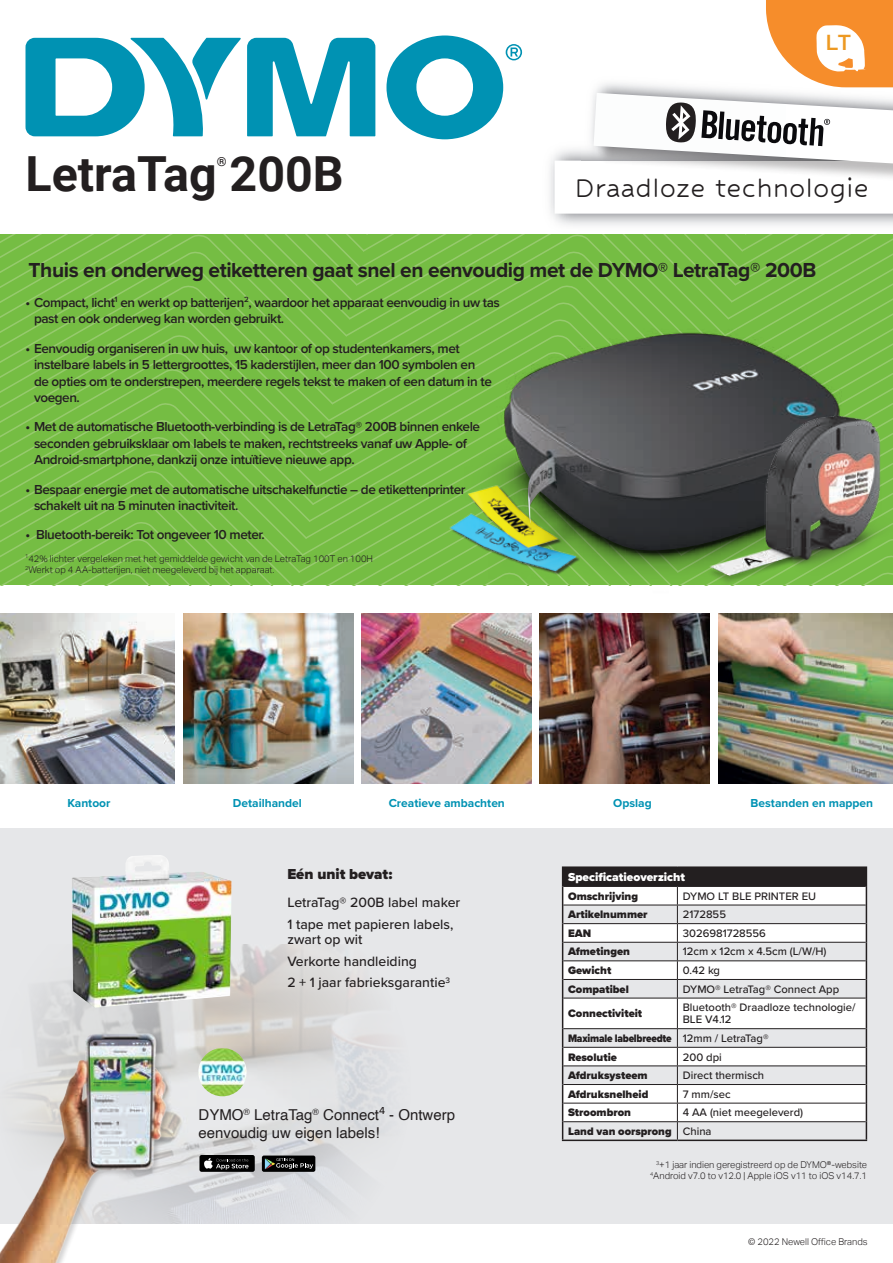
<style>
.page{position:relative;width:893px;height:1263px;background:#fff}
.page>*{position:absolute;margin:0;border:0;box-sizing:border-box;transform-origin:0 0}
.t1{font:700 48.45px "Roboto";color:#231f20}
.t2{font:33px "Hubballi";color:#231f20}
.t3{font:500 21.3px "Helvetica Neue LT Pro";color:#ed9922}
.t4{font:700 21px "Proxima Nova";letter-spacing:-.02em;color:#231f20}
.t5{font:15px/18px "Helvetica";color:#231f20}
.t6{font:900 15px "Proxima Nova";color:#231f20}
.t7{font:500 14.1px/21.9px "Proxima Nova";color:#231f20}
.t8{font:600 13.5px/16.5px "Proxima Nova";letter-spacing:-.03em;color:#231f20}
.t9{font:700 12.6px "Roboto";color:#231f20}
.t10{font:700 12px "Proxima Nova";color:#0092b3}
.t11{font:900 12px "Proxima Nova";color:#fff}
.t12{font:500 11.25px/12px "Proxima Nova";color:#231f20}
.t13{font:900 11.25px "Proxima Nova";color:#231f20}
.t14{font:900 11.25px/18.6px "Proxima Nova";letter-spacing:-.02em;color:#231f20;scale:.9 1}
.t15{font:300 9.3px/11.2px "Aktiv Grotesk";color:#231f20;text-align:right}
.s1{font-weight:500}
.s2{font-weight:900}
</style>
<div class="page">
<div style="left:596px;top:96px;width:297px;height:87px;background:#231f20;opacity:.3"></div>
<div style="left:0;top:828px;width:893px;height:396px;background:#e6e7e9"></div>
<svg style="left:0;top:234px;width:893px;height:351px;background:#78be47"></svg>
<img style="left:417px;top:416px;width:47px;height:170px">
<img style="left:43px;top:944px;width:345px;height:280px">
<img style="left:464px;top:296px;width:417px;height:323px">
<img style="left:503px;top:333px;width:337px;height:219px">
<img style="left:0;top:614px;width:175px;height:170px">
<img style="left:540px;top:614px;width:170px;height:170px">
<img style="left:362px;top:614px;width:170px;height:170px">
<img style="left:183px;top:614px;width:170px;height:170px">
<img style="left:718px;top:614px;width:175px;height:170px">
<div style="left:563px;top:867px;width:303px;height:19px;background:#231f20"></div>
<div style="left:563px;top:887px;width:303px;height:18px;background:#fff"></div>
<svg style="left:563px;top:906px;width:303px;height:233px;fill:#fafafa"></svg>
<hr style="left:562px;top:866px;width:115px;height:2px;background:#231f20">
<hr style="left:677px;top:866px;width:190px;height:2px;background:#231f20">
<svg style="left:562px;top:868px;width:1px;height:130px"></svg>
<svg style="left:866px;top:868px;width:1px;height:130px"></svg>
<hr style="left:562px;top:998px;width:1px;height:31px;background:#231f20">
<hr style="left:866px;top:998px;width:1px;height:31px;background:#231f20">
<svg style="left:562px;top:1029px;width:1px;height:110px"></svg>
<svg style="left:866px;top:1029px;width:1px;height:110px"></svg>
<hr style="left:562px;top:1139px;width:115px;height:2px;background:#231f20">
<hr style="left:677px;top:1139px;width:190px;height:2px;background:#231f20">
<hr style="left:563px;top:886px;width:114px;height:1px;background:#231f20">
<hr style="left:677px;top:886px;width:189px;height:1px;background:#231f20">
<hr style="left:563px;top:905px;width:114px;height:1px;background:#231f20">
<hr style="left:677px;top:905px;width:189px;height:1px;background:#231f20">
<hr style="left:563px;top:923px;width:114px;height:1px;background:#231f20">
<hr style="left:677px;top:923px;width:189px;height:1px;background:#231f20">
<hr style="left:563px;top:942px;width:114px;height:1px;background:#231f20">
<hr style="left:677px;top:942px;width:189px;height:1px;background:#231f20">
<hr style="left:563px;top:960px;width:114px;height:1px;background:#231f20">
<hr style="left:677px;top:960px;width:189px;height:1px;background:#231f20">
<hr style="left:563px;top:979px;width:114px;height:1px;background:#231f20">
<hr style="left:677px;top:979px;width:189px;height:1px;background:#231f20">
<svg style="left:677px;top:887px;width:1px;height:111px"></svg>
<hr style="left:563px;top:998px;width:114px;height:1px;background:#231f20">
<hr style="left:677px;top:998px;width:189px;height:1px;background:#231f20">
<hr style="left:677px;top:998px;width:1px;height:30px;background:#231f20">
<hr style="left:563px;top:1028px;width:114px;height:1px;background:#231f20">
<hr style="left:677px;top:1028px;width:189px;height:1px;background:#231f20">
<hr style="left:563px;top:1047px;width:114px;height:1px;background:#231f20">
<hr style="left:677px;top:1047px;width:189px;height:1px;background:#231f20">
<hr style="left:563px;top:1065px;width:114px;height:1px;background:#231f20">
<hr style="left:677px;top:1065px;width:189px;height:1px;background:#231f20">
<hr style="left:563px;top:1084px;width:114px;height:1px;background:#231f20">
<hr style="left:677px;top:1084px;width:189px;height:1px;background:#231f20">
<hr style="left:563px;top:1103px;width:114px;height:1px;background:#231f20">
<hr style="left:677px;top:1103px;width:189px;height:1px;background:#231f20">
<hr style="left:563px;top:1121px;width:114px;height:1px;background:#231f20">
<hr style="left:677px;top:1121px;width:189px;height:1px;background:#231f20">
<svg style="left:677px;top:1029px;width:1px;height:110px"></svg>
<img style="left:72px;top:855px;width:160px;height:153px">
<svg style="left:26px;top:38px;width:215px;height:98px"></svg>
<svg style="left:247px;top:38px;width:128px;height:98px"></svg>
<svg style="left:386px;top:35px;width:136px;height:104px"></svg>
<svg style="left:766px;top:0;width:127px;height:87px"></svg>
<img style="left:692px;top:348px;width:201px;height:237px">
<svg style="left:593px;top:93px;width:300px;height:70px"></svg>
<div style="left:199px;top:1155px;width:56px;height:17px;background:#000;border-radius:2px"></div>
<svg style="left:225px;top:1158px;width:24px;height:11px"></svg>
<div style="left:262px;top:1155px;width:53px;height:17px;background:#000;border-radius:2px"></div>
<svg style="left:265px;top:1158px;width:48px;height:11px"></svg>
<img style="left:0;top:993px;width:225px;height:270px">
<img style="left:198px;top:1048px;width:49px;height:48px">
<h1 class="t1" style="left:26px;top:140px;width:320px">LetraTag 200B</h1>
<p class="t9" style="left:217px;top:153px;width:11px">®</p>
<h3 class="t3" style="left:826px;top:30px;width:26px">LT</h3>
<h2 class="t2" style="left:574px;top:166px;width:296px">Draadloze technologie</h2>
<h3 class="t4" style="left:29px;top:254px;width:789px">Thuis en onderweg etiketteren gaat snel en eenvoudig met de DYMO® LetraTag® 200B</h3>
<p class="t8" style="left:34px;top:294px;width:467px;text-indent:-9px">• Compact, licht<sup>1</sup> en werkt op batterijen<sup>2</sup>, waardoor het apparaat eenvoudig in uw tas past en ook onderweg kan worden gebruikt.</p>
<p class="t8" style="left:34px;top:339px;width:459px;text-indent:-9px">• Eenvoudig organiseren in uw huis, uw kantoor of op studentenkamers, met instelbare labels in 5 lettergroottes, 15 kaderstijlen, meer dan 100 symbolen en de opties om te onderstrepen, meerdere regels tekst te maken of een datum in te voegen.</p>
<p class="t8" style="left:34px;top:418px;width:448px;text-indent:-9px">• Met de automatische Bluetooth-verbinding is de LetraTag® 200B binnen enkele seconden gebruiksklaar om labels te maken, rechtstreeks vanaf uw Apple- of<br>Android-smartphone, dankzij onze intuïtieve nieuwe app.</p>
<p class="t8" style="left:34px;top:480px;width:433px;text-indent:-9px">• Bespaar energie met de automatische uitschakelfunctie – de etikettenprinter schakelt uit na 5 minuten inactiviteit.</p>
<p class="t8" style="left:26px;top:526px;width:241px">• Bluetooth-bereik: Tot ongeveer 10 meter.</p>
<p class="t15" style="left:25px;top:553px;width:349px;text-align:left"><sup>1</sup>42% lichter vergeleken met het gemiddelde gewicht van de LetraTag 100T en 100H<br><sup>2</sup>Werkt op 4 AA-batterijen, niet meegeleverd bij het apparaat.</p>
<p class="t10" style="left:67px;top:794px;width:45px">Kantoor</p>
<p class="t10" style="left:233px;top:794px;width:71px">Detailhandel</p>
<p class="t10" style="left:389px;top:794px;width:118px">Creatieve ambachten</p>
<p class="t10" style="left:613px;top:794px;width:40px">Opslag</p>
<p class="t10" style="left:751px;top:794px;width:124px">Bestanden en mappen</p>
<p class="t6" style="left:287px;top:863px;width:106px">Eén unit bevat:</p>
<p class="t7" style="left:287px;top:891px;width:174px">LetraTag® 200B label maker<br>1 tape met papieren labels,</p>
<p class="t7" style="left:287px;top:927px;width:164px">zwart op wit<br>Verkorte handleiding<br>2 + 1 jaar fabrieksgarantie<sup>3</sup></p>
<p class="t5" style="left:199px;top:1106px;width:258px">DYMO<sup>®</sup> LetraTag<sup>®</sup> Connect<sup>4</sup> - Ontwerp eenvoudig uw eigen labels!</p>
<p class="t11" style="left:568px;top:868px;width:119px">Specificatieoverzicht</p>
<p class="t13" style="left:568px;top:887px;width:72px">Omschrĳving</p>
<p class="t12" style="left:683px;top:889px;width:135px">DYMO LT BLE PRINTER EU</p>
<p class="t13" style="left:568px;top:906px;width:81px">Artikelnummer</p>
<p class="t12" style="left:683px;top:908px;width:45px">2172855</p>
<p class="t13" style="left:568px;top:925px;width:25px">EAN</p>
<p class="t12" style="left:683px;top:927px;width:85px">3026981728556</p>
<p class="t13" style="left:568px;top:943px;width:63px">Afmetingen</p>
<p class="t12" style="left:683px;top:945px;width:145px">12cm x 12cm x 4.5cm (L/W/H)</p>
<p class="t13" style="left:568px;top:962px;width:45px">Gewicht</p>
<p class="t12" style="left:683px;top:964px;width:39px">0.42 kg</p>
<p class="t13" style="left:568px;top:980px;width:62px">Compatibel</p>
<p class="t12" style="left:683px;top:982px;width:158px">DYMO® LetraTag® Connect App</p>
<p class="t13" style="left:568px;top:1005px;width:76px">Connectiviteit</p>
<p class="t12" style="left:683px;top:1001px;width:174px">Bluetooth® Draadloze technologie/<br>BLE V4.12</p>
<p class="t14" style="left:568px;top:1029px;width:224px">Maximale labelbreedte <span class="s1">12mm / LetraTag®<br></span>Resolutie</p>
<p class="t12" style="left:683px;top:1050px;width:40px">200 dpi</p>
<p class="t13" style="left:568px;top:1067px;width:81px">Afdruksysteem</p>
<p class="t12" style="left:683px;top:1069px;width:83px">Direct thermisch</p>
<p class="t13" style="left:568px;top:1085px;width:82px">Afdruksnelheid</p>
<p class="t12" style="left:683px;top:1087px;width:49px">7 mm/sec</p>
<p class="t13" style="left:568px;top:1104px;width:65px">Stroombron</p>
<p class="t12" style="left:568px;top:1103px;width:237px;line-height:18.6px;text-indent:115px">4 AA (niet meegeleverd)<br><span class="s2">Land van oorsprong</span> China</p>
<p class="t15" style="left:650px;top:1159px;width:219px"><sup>3</sup>+1 jaar indien geregistreerd op de DYMO®-website<br><sup>4</sup>Android v7.0 to v12.0 | Apple iOS v11 to iOS v14.7.1</p>
<p class="t15" style="left:748px;top:1236px;width:121px">© 2022 Newell Office Brands</p>
</div>
